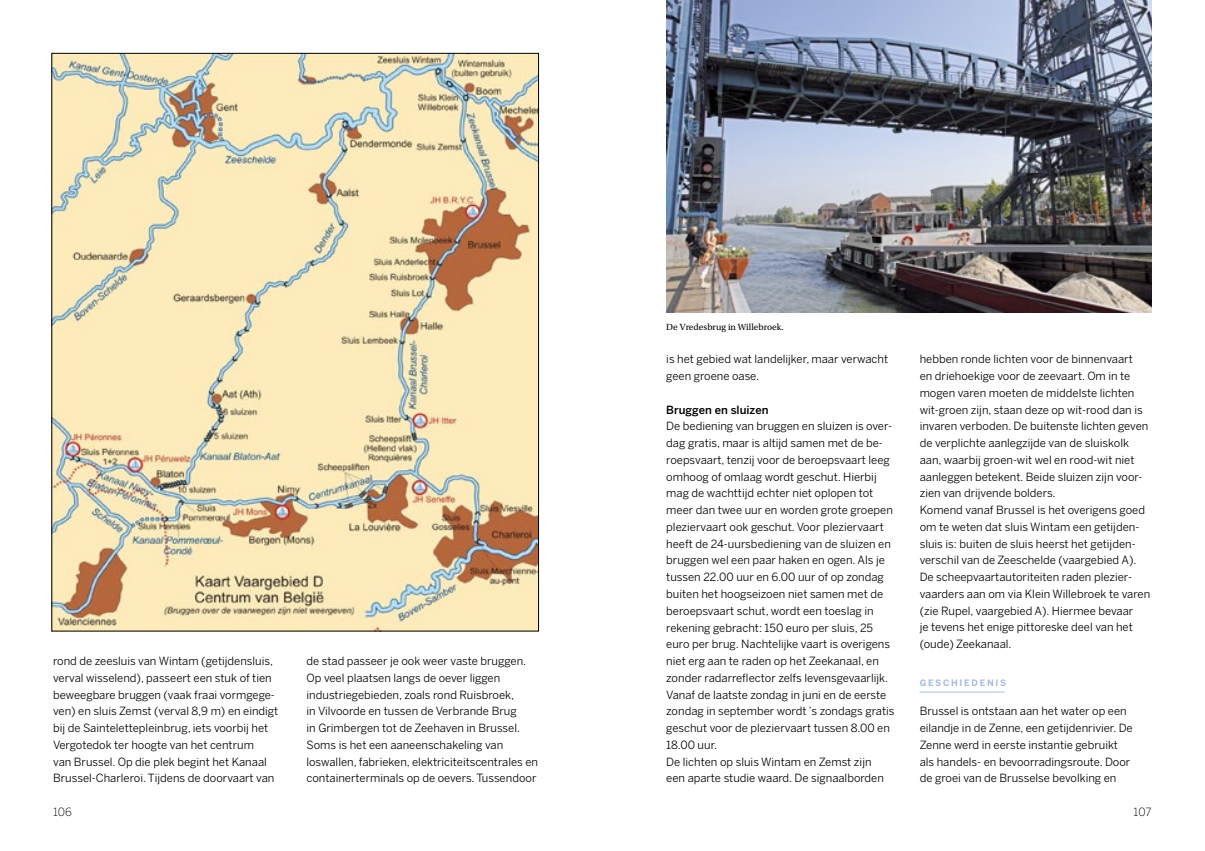
<style>
.page{position:relative;width:1205px;height:851px;background:#fff}
.page>*{position:absolute;margin:0;border:0;box-sizing:border-box;transform-origin:0 0}
.t1{font:11.25px/16.8px "Benton Sans";color:#000}
.t2{font:500 11.25px "Benton Sans";color:#000}
.t3{font:300 11.25px "Benton Sans";color:#000}
.t4{font:9.38px "Utopia Std";color:#000}
.t5{font:700 8.75px "Benton Sans";letter-spacing:.2em;color:#a6bbe1}
</style>
<div class="page">
<hr style="left:919px;top:691px;width:85px;height:1px;background:#a6bbe1">
<img style="left:54px;top:55px;width:483px;height:574px">
<img style="left:666px;top:0;width:486px;height:313px">
<p class="t1" style="left:53px;top:652px;width:227px">rond de zeesluis van Wintam (getijdensluis, verval wisselend), passeert een stuk of tien beweegbare bruggen (vaak fraai vormgege&shy;ven) en sluis Zemst (verval 8,9 m) en eindigt bij de Saintelettepleinbrug, iets voorbij het Vergotedok ter hoogte van het centrum<br>van Brussel. Op die plek begint het Kanaal Brussel-Charleroi. Tijdens de doorvaart van</p>
<p class="t1" style="left:306px;top:652px;width:233px">de stad passeer je ook weer vaste bruggen.<br>Op veel plaatsen langs de oever liggen industriegebieden, zoals rond Ruisbroek,<br>in Vilvoorde en tussen de Verbrande Brug<br>in Grimbergen tot de Zeehaven in Brussel.<br>Soms is het een aaneenschakeling van loswallen, fabrieken, elektriciteitscentrales en containerterminals op de oevers. Tussendoor</p>
<p class="t4" style="left:666px;top:322px;width:119px">De Vredesbrug in Willebroek.</p>
<p class="t1" style="left:666px;top:350px;width:223px">is het gebied wat landelijker, maar verwacht geen groene oase.</p>
<p class="t2" style="left:666px;top:403px;width:104px">Bruggen en sluizen</p>
<p class="t1" style="left:666px;top:417px;width:230px">De bediening van bruggen en sluizen is over&shy;dag gratis, maar is altijd samen met de be&shy;roepsvaart, tenzij voor de beroepsvaart leeg omhoog of omlaag wordt geschut. Hierbij mag de wachttijd echter niet oplopen tot meer dan twee uur en worden grote groepen pleziervaart ook geschut. Voor pleziervaart heeft de 24-uursbediening van de sluizen en bruggen wel een paar haken en ogen. Als je tussen 22.00 uur en 6.00 uur of op zondag buiten het hoogseizoen niet samen met de beroepsvaart schut, wordt een toeslag in rekening gebracht: 150 euro per sluis, 25 euro per brug. Nachtelijke vaart is overigens niet erg aan te raden op het Zeekanaal, en zonder radarreflector zelfs levensgevaarlijk.<br>Vanaf de laatste zondag in juni en de eerste zondag in september wordt ’s zondags gratis geschut voor de pleziervaart tussen 8.00 en 18.00 uur.<br>De lichten op sluis Wintam en Zemst zijn<br>een aparte studie waard. De signaalborden</p>
<p class="t1" style="left:919px;top:350px;width:232px">hebben ronde lichten voor de binnenvaart<br>en driehoekige voor de zeevaart. Om in te mogen varen moeten de middelste lichten wit-groen zijn, staan deze op wit-rood dan is invaren verboden. De buitenste lichten geven de verplichte aanlegzijde van de sluiskolk aan, waarbij groen-wit wel en rood-wit niet aanleggen betekent. Beide sluizen zijn voor&shy;zien van drijvende bolders.<br>Komend vanaf Brussel is het overigens goed om te weten dat sluis Wintam een getijden&shy;sluis is: buiten de sluis heerst het getijden&shy;verschil van de Zeeschelde (vaargebied A).<br>De scheepvaartautoriteiten raden plezier&shy;vaarders aan om via Klein Willebroek te varen (zie Rupel, vaargebied A). Hiermee bevaar<br>je tevens het enige pittoreske deel van het (oude) Zeekanaal.</p>
<p class="t5" style="left:919px;top:677px;width:88px">GESCHIEDENIS</p>
<p class="t1" style="left:919px;top:702px;width:215px">Brussel is ontstaan aan het water op een eilandje in de Zenne, een getijdenrivier. De Zenne werd in eerste instantie gebruikt als handels- en bevoorradingsroute. Door de groei van de Brusselse bevolking en</p>
<p class="t3" style="left:53px;top:805px;width:20px">106</p>
<p class="t3" style="left:1133px;top:805px;width:20px">107</p>
</div>
